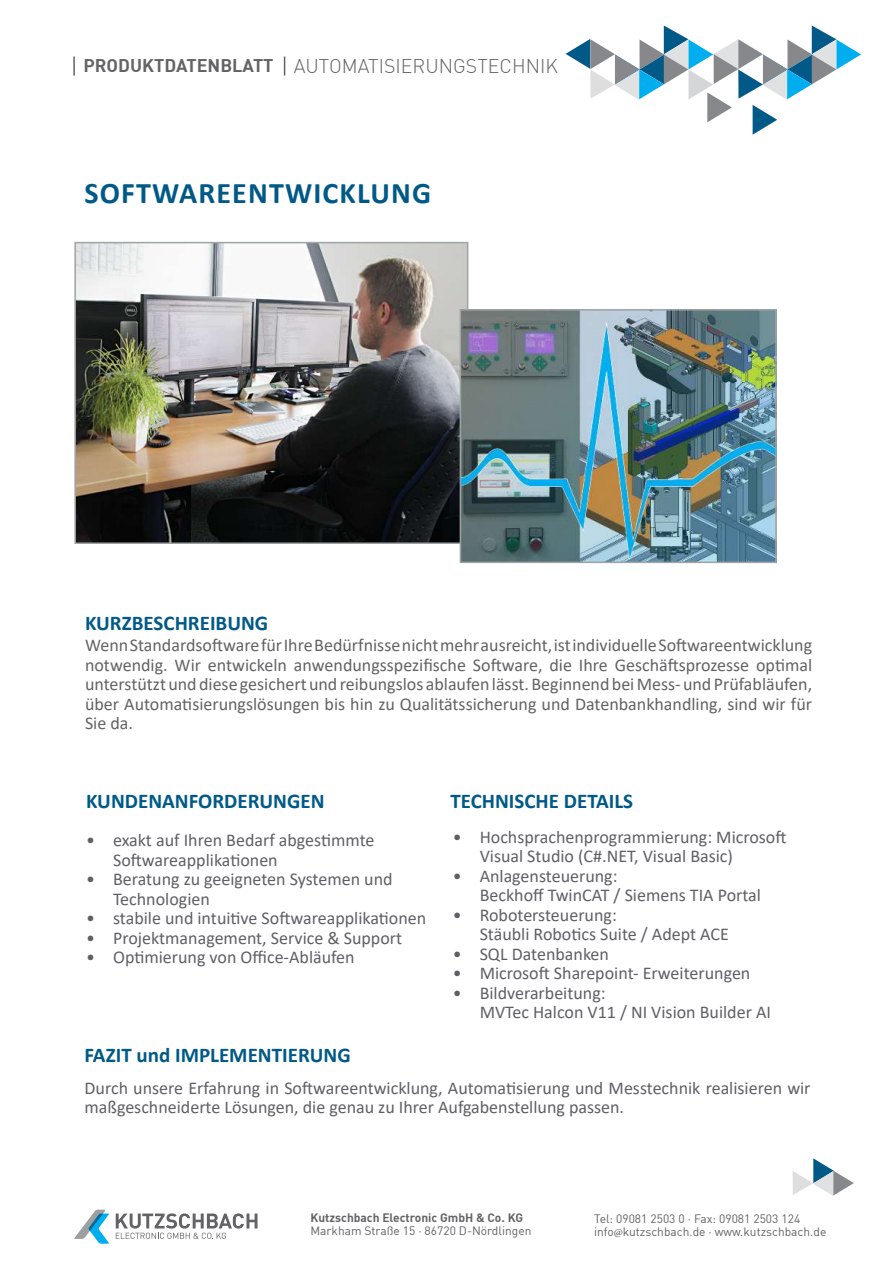
<style>
.page{position:relative;width:893px;height:1263px;background:#fff}
.page>*{position:absolute;margin:0;border:0;box-sizing:border-box;transform-origin:0 0}
.t1{font:700 30px "Calibri";letter-spacing:.04em;color:#005987}
.t2{font:700 21px "Calibri";color:#005987}
.t3{font:300 19.5px "FFDIN Light";color:#636366}
.t4{font:18px/19.5px "Calibri";color:#605f65}
.t5{font:18px/19.5px "Calibri";color:#636366;text-align:justify}
.t6{font:12px/13.5px "FFDIN Regular";color:#636366}
.t7{font:700 12px "FFDIN Bold";color:#636366}
.s1{font-family:"FFDIN Bold";font-weight:700;font-size:18px}
.s2{font-family:"Minion Pro"}
</style>
<div class="page">
<img style="left:77px;top:245px;width:388px;height:296px">
<div style="left:74px;top:242px;width:394px;height:302px;border:2px solid #9fa3a5"></div>
<img style="left:463px;top:312px;width:311px;height:248px">
<div style="left:460px;top:309px;width:317px;height:254px;border:2px solid #9fa3a5"></div>
<svg style="left:74px;top:1210px;width:35px;height:34px"></svg>
<svg style="left:116px;top:1213px;width:142px;height:26px"></svg>
<svg style="left:793px;top:1158px;width:61px;height:38px"></svg>
<svg style="left:566px;top:26px;width:295px;height:109px"></svg>
<svg style="left:284px;top:57px;width:1px;height:19px"></svg>
<svg style="left:73px;top:57px;width:2px;height:19px"></svg>
<p class="t3" style="left:84px;top:54px;width:476px"><span class="s1">PRODUKTDATENBLATT</span> AUTOMATISIERUNGSTECHNIK</p>
<h1 class="t1" style="left:84px;top:171px;width:348px">SOFTWAREENTWICKLUNG</h1>
<p class="t2" style="left:85px;top:608px;width:185px">KURZBESCHREIBUNG</p>
<p class="t5" style="left:85px;top:635px;width:729px">Wenn Standardsoftware für Ihre Bedürfnisse nicht mehr ausreicht, ist individuelle Softwareentwicklung notwendig. Wir entwickeln anwendungsspezifische Software, die Ihre Geschäftsprozesse optimal unterstützt und diese gesichert und reibungslos ablaufen lässt. Beginnend bei Mess- und Prüfabläufen, über Automatisierungslösungen bis hin zu Qualitätssicherung und Datenbankhandling, sind wir für Sie da.</p>
<p class="t2" style="left:86px;top:786px;width:240px">KUNDENANFORDERUNGEN</p>
<p class="t2" style="left:450px;top:786px;width:184px">TECHNISCHE DETAILS</p>
<p class="t4" style="left:113px;top:830px;width:263px;text-indent:-27px">• exakt auf Ihren Bedarf abgestimmte<br>Softwareapplikationen</p>
<p class="t4" style="left:113px;top:869px;width:281px;text-indent:-27px">• Beratung zu geeigneten Systemen und<br>Technologien</p>
<p class="t4" style="left:86px;top:908px;width:342px">• stabile und intuitive Softwareapplikationen</p>
<p class="t4" style="left:86px;top:927px;width:318px">• Projektmanagement, Service &amp; Support</p>
<p class="t4" style="left:86px;top:947px;width:270px">• Optimierung von Office-Abläufen</p>
<p class="t4" style="left:480px;top:826px;width:308px;text-indent:-27px">• Hochsprachenprogrammierung: Microsoft<br>Visual Studio (C#.NET, Visual Basic)</p>
<p class="t4" style="left:480px;top:865px;width:283px;text-indent:-27px">• Anlagensteuerung:<br>Beckhoff TwinCAT / Siemens TIA Portal</p>
<p class="t4" style="left:480px;top:904px;width:251px;text-indent:-27px">• Robotersteuerung:<br>Stäubli Robotics Suite / Adept ACE</p>
<p class="t4" style="left:453px;top:943px;width:158px">• SQL Datenbanken</p>
<p class="t4" style="left:453px;top:963px;width:299px">• Microsoft Sharepoint- Erweiterungen</p>
<p class="t4" style="left:480px;top:982px;width:293px;text-indent:-27px">• Bildverarbeitung:<br>MVTec Halcon V11 / NI Vision Builder AI</p>
<p class="t2" style="left:85px;top:1040px;width:268px">FAZIT und IMPLEMENTIERUNG</p>
<p class="t4" style="left:85px;top:1077px;width:728px">Durch unsere Erfahrung in Softwareentwicklung, Automatisierung und Messtechnik realisieren wir maßgeschneiderte Lösungen, die genau zu Ihrer Aufgabenstellung passen.</p>
<p class="t7" style="left:310px;top:1210px;width:214px">Kutzschbach Electronic GmbH &amp; Co. KG</p>
<p class="t6" style="left:310px;top:1224px;width:223px">Markham Straße 15 · 86720 D-Nördlingen</p>
<p class="t6" style="left:594px;top:1211px;width:234px">Tel: 09081 2503 0 · Fax: 09081 2503 124 info<span class="s2">@</span>kutzschbach.de · www.kutzschbach.de</p>
</div>
